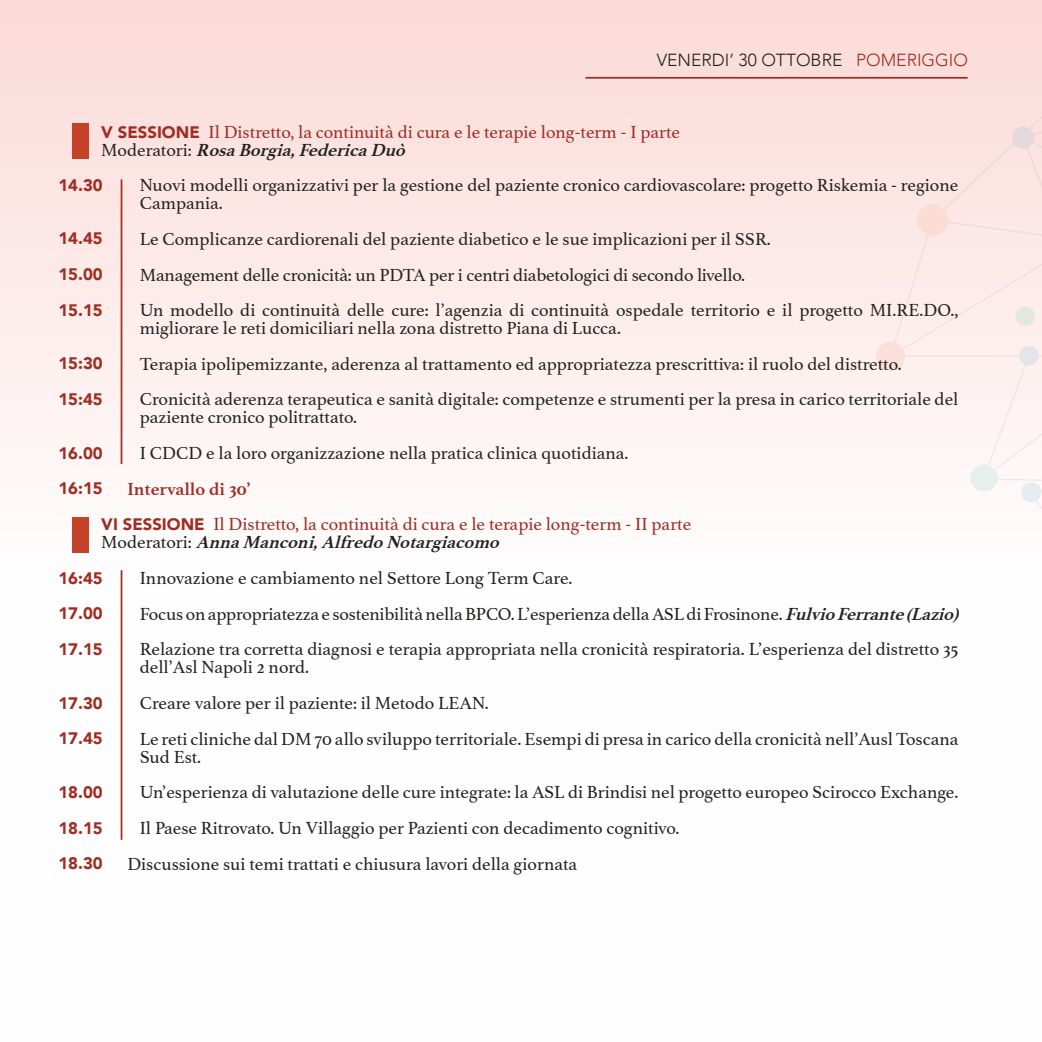
<style>
.page{position:relative;width:1042px;height:1042px;background:#fff}
.page>*{position:absolute;margin:0;border:0;box-sizing:border-box;transform-origin:0 0}
.t1{font:18.38px/35.7px "Athelas";color:#222320}
.t2{font:18.38px/17.8px "Athelas";color:#9f2d22}
.t3{font:700 18.38px "Athelas";color:#9f2d22}
.t4{font:300 17.5px "Avenir";color:#222320}
.t5{font:900 16.62px/35.7px "Avenir";color:#9f2d22;text-align:justify}
.s1{color:#a02e21}
.s2{font-family:"Avenir";font-weight:900;font-size:16.62px}
.s3{color:#222320}
.s4{font-weight:700;font-style:italic;color:#222320}
.s5{font-weight:700;font-style:italic}
</style>
<div class="page">
<div style="left:0;top:0;width:1042px;height:1042px;background:linear-gradient(to bottom,#fbe0de,#fff)"></div>
<div style="left:72px;top:517px;width:16px;height:36px;background:#c44227"></div>
<div style="left:72px;top:123px;width:16px;height:36px;background:#c44227"></div>
<svg style="left:888px;top:0;width:154px;height:840px"></svg>
<svg style="left:1010px;top:125px;width:25px;height:25px"></svg>
<svg style="left:915px;top:202px;width:35px;height:35px"></svg>
<svg style="left:874px;top:340px;width:33px;height:33px"></svg>
<svg style="left:1020px;top:481px;width:22px;height:23px"></svg>
<svg style="left:968px;top:463px;width:31px;height:30px"></svg>
<svg style="left:1018px;top:345px;width:22px;height:21px"></svg>
<svg style="left:1014px;top:305px;width:22px;height:22px"></svg>
<hr style="left:585px;top:77px;width:382px;height:2px;background:#9f2d22">
<hr style="left:121px;top:179px;width:1px;height:285px;background:#a02e21">
<hr style="left:121px;top:570px;width:1px;height:270px;background:#a02e21">
<p class="t4" style="left:657px;top:49px;width:313px">VENERDI’ 30 OTTOBRE <span class="s1">POMERIGGIO</span></p>
<p class="t2" style="left:101px;top:122px;width:580px"><span class="s2">V SESSIONE</span> Il Distretto, la continuità di cura e le terapie long-term - I parte<br><span class="s3">M o d e r a t o r i :</span> <span class="s4">RosaBorgia,FedericaDuò</span></p>
<p class="t5" style="left:58px;top:167px;width:46px">14.30</p>
<p class="t5" style="left:58px;top:220px;width:46px">14.45<br>15.00<br>15.15</p>
<p class="t5" style="left:58px;top:345px;width:46px">15:30<br>15:45</p>
<p class="t5" style="left:58px;top:435px;width:46px">16.00<br>16:15</p>
<p class="t1" style="left:140px;top:176px;width:820px;line-height:17.8px">Nuovi modelli organizzativi per la gestione del paziente cronico cardiovascolare: progetto Riskemia - regione<br>Campania.</p>
<p class="t1" style="left:140px;top:220px;width:820px">Le Complicanze cardiorenali del paziente diabetico e le sue implicazioni per il SSR.<br>Management delle cronicità: un PDTA per i centri diabetologici di secondo livello.<br>Un modello di continuità delle cure: l’agenzia di continuità ospedale territorio e il progetto MI.RE.DO.,</p>
<p class="t1" style="left:140px;top:310px;width:820px">migliorare le reti domiciliari nella zona distretto Piana di Lucca.<br>Terapia ipolipemizzante, aderenza al trattamento ed appropriatezza prescrittiva: il ruolo del distretto.<br>Cronicità aderenza terapeutica e sanità digitale: competenze e strumenti per la presa in carico territoriale del</p>
<p class="t1" style="left:140px;top:399px;width:490px">paziente cronico politrattato.<br>I CDCD e la loro organizzazione nella pratica clinica quotidiana.</p>
<p class="t3" style="left:127px;top:474px;width:125px">Intervallo di 30’</p>
<p class="t2" style="left:101px;top:515px;width:591px"><span class="s2">VI SESSIONE</span> Il Distretto, la continuità di cura e le terapie long-term - II parte<br><span class="s3">M o d e r a t o r i :</span> <span class="s4">AnnaManconi,AlfredoNotargiacomo</span></p>
<p class="t5" style="left:58px;top:559px;width:46px">16:45<br>17.00<br>17.15</p>
<p class="t5" style="left:58px;top:684px;width:46px">17.30<br>17.45</p>
<p class="t5" style="left:58px;top:774px;width:46px">18.00<br>18.15<br>18.30</p>
<p class="t1" style="left:140px;top:559px;width:828px">Innovazione e cambiamento nel Settore Long Term Care.<br>Focus on appropriatezza e sostenibilità nella BPCO. L’esperienza della ASL di Frosinone. <span class="s5">FulvioFerrante(Lazio)<br></span>Relazione tra corretta diagnosi e terapia appropriata nella cronicità respiratoria. L’esperienza del distretto 35</p>
<p class="t1" style="left:140px;top:649px;width:820px">dell’Asl Napoli 2 nord.<br>Creare valore per il paziente: il Metodo LEAN.<br>Le reti cliniche dal DM 70 allo sviluppo territoriale. Esempi di presa in carico della cronicità nell’Ausl Toscana</p>
<p class="t1" style="left:140px;top:738px;width:820px">Sud Est.<br>Un’esperienza di valutazione delle cure integrate: la ASL di Brindisi nel progetto europeo Scirocco Exchange.<br>Il Paese Ritrovato. Un Villaggio per Pazienti con decadimento cognitivo.</p>
<p class="t1" style="left:127px;top:845px;width:451px">Discussione sui temi trattati e chiusura lavori della giornata</p>
</div>
